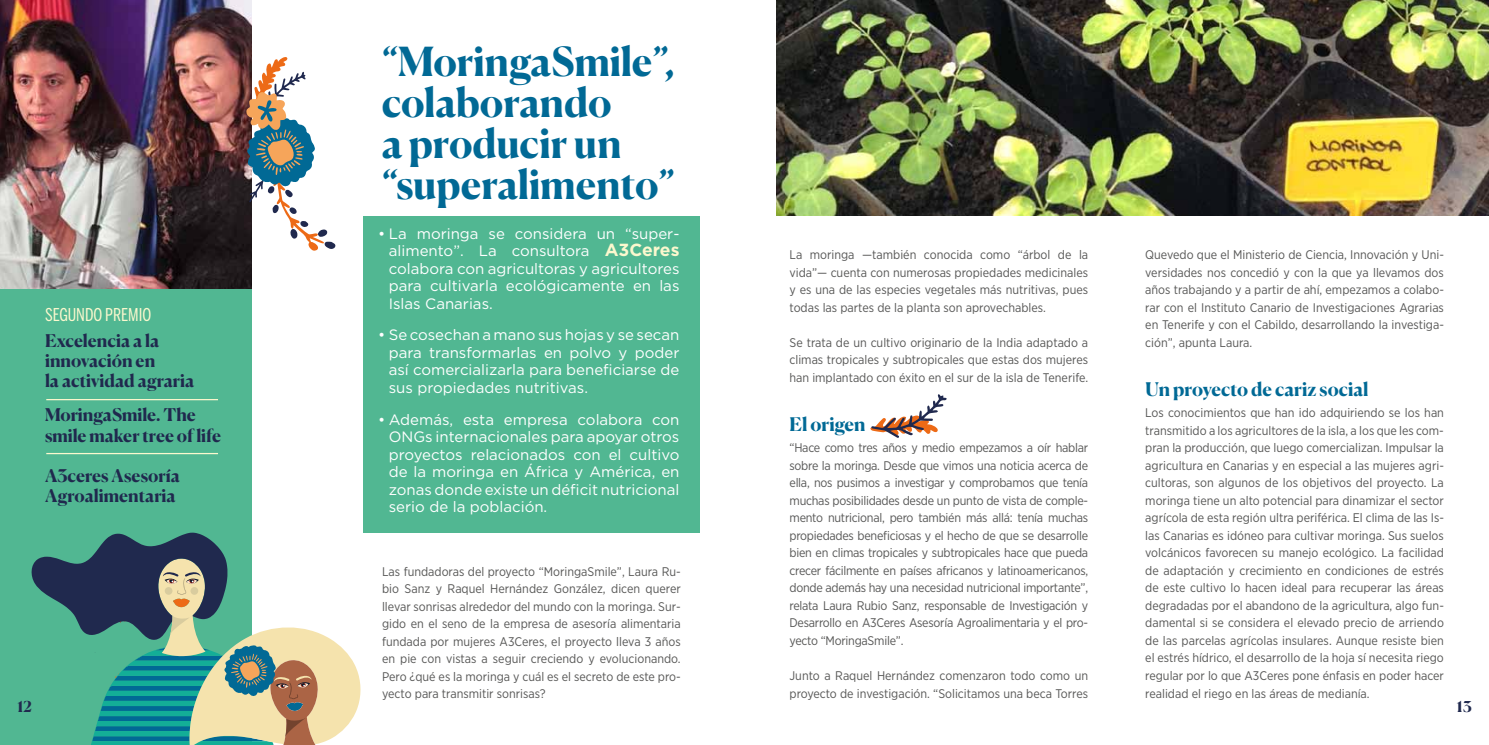
<style>
.page{position:relative;width:1489px;height:745px;background:#fff}
.page>*{position:absolute;margin:0;border:0;box-sizing:border-box;transform-origin:0 0}
.t1{font:700 40px/40.8px "Canela";color:#016995}
.t2{font:700 18.75px "Canela";color:#016995}
.t3{font:700 17.5px/20px "Canela";color:#20294e}
.t4{font:17.5px "Benton Sans Comp";color:#fcf8ce}
.t5{font:15px/17.5px "Gotham";color:#fff;text-align:justify}
.t6{font:700 15px "Canela";color:#20294e}
.t7{font:12.5px/17.5px "Gotham Narrow";color:#575756;text-align:justify}
.s1{font-weight:700;font-size:17.5px;color:#fcf8ce}
</style>
<div class="page">
<div style="left:0;top:198px;width:251px;height:546px;background:#51b792"></div>
<div style="left:363px;top:216px;width:336px;height:316px;background:#51b792"></div>
<img style="left:776px;top:0;width:712px;height:216px">
<img style="left:0;top:0;width:251px;height:288px">
<hr style="left:46px;top:399px;width:172px;height:1px;background:#fcf8ce">
<hr style="left:46px;top:452px;width:172px;height:2px;background:#fcf8ce">
<svg style="left:870px;top:394px;width:76px;height:44px"></svg>
<svg style="left:31px;top:532px;width:330px;height:212px"></svg>
<svg style="left:246px;top:57px;width:89px;height:194px"></svg>
<h1 class="t1" style="left:381px;top:38px;width:295px">“MoringaSmile”, colaborando<br>a producir un “superalimento”</h1>
<p class="t5" style="left:389px;top:224px;width:292px;text-indent:-11px">• La moringa se considera un “super&shy;alimento”. La consultora <span class="s1">A3Ceres </span>colabora con agricultoras y agricultores para cultivarla ecológicamente en las Islas Canarias.</p>
<p class="t5" style="left:389px;top:326px;width:292px;text-indent:-11px">• Se cosechan a mano sus hojas y se secan para transformarlas en polvo y poder así comercializarla para beneficiarse de sus propiedades nutritivas.</p>
<p class="t5" style="left:389px;top:410px;width:292px;text-indent:-11px">• Además, esta empresa colabora con ONGs internacionales para apoyar otros proyectos relacionados con el cultivo de la moringa en África y América, en zonas donde existe un déficit nutricional serio de la población.</p>
<p class="t7" style="left:789px;top:246px;width:300px">La moringa —también conocida como “árbol de la vida”— cuenta con numerosas propiedades medicinales y es una de las especies vegetales más nutritivas, pues todas las partes de la planta son aprovechables.</p>
<p class="t7" style="left:789px;top:333px;width:300px">Se trata de un cultivo originario de la India adaptado a climas tropicales y subtropicales que estas dos mujeres han implantado con éxito en el sur de la isla de Tenerife.</p>
<h2 class="t2" style="left:789px;top:409px;width:77px">El origen</h2>
<p class="t7" style="left:789px;top:438px;width:300px">“Hace como tres años y medio empezamos a oír hablar sobre la moringa. Desde que vimos una noticia acerca de ella, nos pusimos a investigar y comprobamos que tenía muchas posibilidades desde un punto de vista de comple&shy;mento nutricional, pero también más allá: tenía muchas propiedades beneficiosas y el hecho de que se desarrolle bien en climas tropicales y subtropicales hace que pueda crecer fácilmente en países africanos y latinoamericanos, donde además hay una necesidad nutricional importante”, relata Laura Rubio Sanz, responsable de Investigación y Desarrollo en A3Ceres Asesoría Agroalimentaria y el pro&shy;yecto “MoringaSmile”.</p>
<p class="t7" style="left:789px;top:666px;width:300px">Junto a Raquel Hernández comenzaron todo como un proyecto de investigación. “Solicitamos una beca Torres</p>
<p class="t7" style="left:1145px;top:246px;width:300px">Quevedo que el Ministerio de Ciencia, Innovación y Uni&shy;versidades nos concedió y con la que ya llevamos dos años trabajando y a partir de ahí, empezamos a colabo&shy;rar con el Instituto Canario de Investigaciones Agrarias en Tenerife y con el Cabildo, desarrollando la investiga&shy;ción”, apunta Laura.</p>
<h2 class="t2" style="left:1145px;top:374px;width:224px">Un proyecto de cariz social</h2>
<p class="t7" style="left:1145px;top:403px;width:300px">Los conocimientos que han ido adquiriendo se los han transmitido a los agricultores de la isla, a los que les com&shy;pran la producción, que luego comercializan. Impulsar la agricultura en Canarias y en especial a las mujeres agri&shy;cultoras, son algunos de los objetivos del proyecto. La moringa tiene un alto potencial para dinamizar el sector agrícola de esta región ultra periférica. El clima de las Is&shy;las Canarias es idóneo para cultivar moringa. Sus suelos volcánicos favorecen su manejo ecológico. La facilidad de adaptación y crecimiento en condiciones de estrés de este cultivo lo hacen ideal para recuperar las áreas degradadas por el abandono de la agricultura, algo fun&shy;damental si se considera el elevado precio de arriendo de las parcelas agrícolas insulares. Aunque resiste bien el estrés hídrico, el desarrollo de la hoja sí necesita riego regular por lo que A3Ceres pone énfasis en poder hacer realidad el riego en las áreas de medianía.</p>
<h3 class="t4" style="left:45px;top:305px;width:108px">SEGUNDO PREMIO</h3>
<h3 class="t3" style="left:45px;top:328px;width:151px">Excelencia a la innovación en<br>la actividad agraria</h3>
<h3 class="t3" style="left:45px;top:403px;width:177px">MoringaSmile. The smile maker tree of life</h3>
<h3 class="t3" style="left:45px;top:463px;width:136px">A3ceres Asesoría<br>Agroalimentaria</h3>
<p class="t7" style="left:382px;top:561px;width:300px">Las fundadoras del proyecto “MoringaSmile”, Laura Ru&shy;bio Sanz y Raquel Hernández González, dicen querer llevar sonrisas alrededor del mundo con la moringa. Sur&shy;gido en el seno de la empresa de asesoría alimentaria fundada por mujeres A3Ceres, el proyecto lleva 3 años en pie con vistas a seguir creciendo y evolucionando.<br>Pero ¿qué es la moringa y cuál es el secreto de este pro&shy;yecto para transmitir sonrisas?</p>
<p class="t6" style="left:17px;top:694px;width:16px">12</p>
<p class="t6" style="left:1456px;top:694px;width:16px">13</p>
</div>
